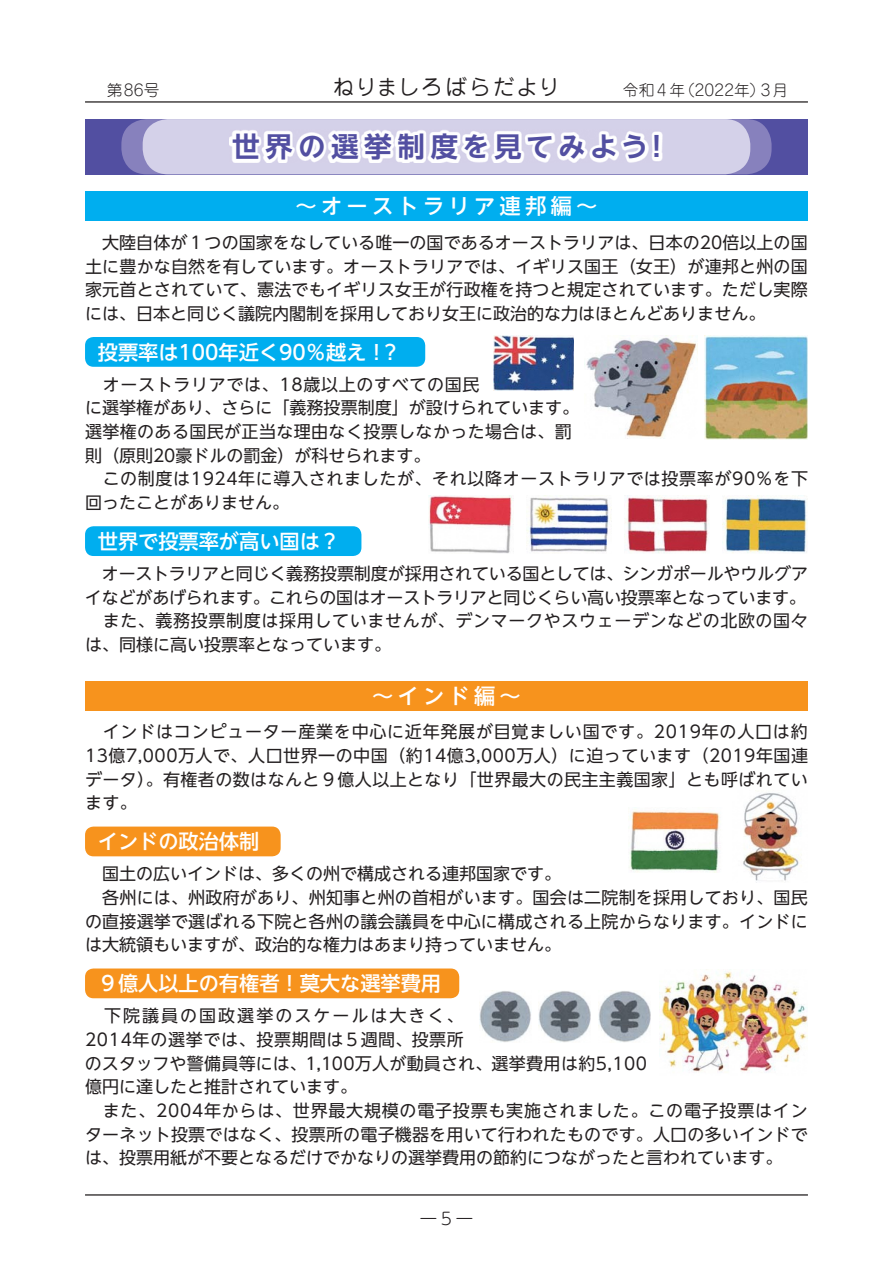
<style>
.page{position:relative;width:893px;height:1263px;background:#fff}
.page>*{position:absolute;margin:0;border:0;box-sizing:border-box;transform-origin:0 0}
.t1{font:27.6px "UD Shin Go NT Pro De Bold 90 msp RKSJ H";letter-spacing:.18em;color:#524fa1}
.t2{font:21.3px "UD Shin Go NT Pro Medium 90 msp RKSJ H";letter-spacing:.2em;color:#fff}
.t3{font:21.3px "Jun 201 Pro Regular 90 msp RKSJ H";letter-spacing:.07em;color:#231f20}
.t4{font:20.25px "UD Shin Go NT Pro Medium 90 msp RKSJ H";color:#fff}
.t5{font:16.95px/23.7px "UD Shin Go NT Pro Regular 90 msp RKSJ H";letter-spacing:.01em;color:#231f20}
.t6{font:16.95px "UD Shin M Go Pro Light 90 msp RKSJ H";color:#231f20;scale:1.1 1}
.t7{font:15.75px "Jun 101 Pro Light 90 msp RKSJ H";letter-spacing:.01em;color:#231f20}
</style>
<div class="page">
<hr style="left:85px;top:101px;width:723px;height:2px;background:#231f20">
<hr style="left:85px;top:1194px;width:723px;height:1px;background:#231f20">
<div style="left:85px;top:119px;width:723px;height:55px;background:#524fa1"></div>
<div style="left:121px;top:119px;width:651px;height:55px;background:#8781bd;border-radius:25px"></div>
<div style="left:143px;top:119px;width:607px;height:55px;background:#d4d1e9;border-radius:25px"></div>
<img style="left:229px;top:130px;width:433px;height:33px">
<div style="left:85px;top:191px;width:723px;height:30px;background:#00aeef"></div>
<div style="left:85px;top:681px;width:723px;height:30px;background:#f7931d"></div>
<div style="left:85px;top:337px;width:340px;height:30px;background:#00aeef;border-radius:9px"></div>
<div style="left:85px;top:526px;width:276px;height:30px;background:#00aeef;border-radius:9px"></div>
<div style="left:85px;top:826px;width:196px;height:30px;background:#f7931d;border-radius:9px"></div>
<div style="left:85px;top:968px;width:374px;height:30px;background:#f7931d;border-radius:9px"></div>
<img style="left:586px;top:337px;width:111px;height:101px">
<img style="left:705px;top:336px;width:103px;height:103px">
<img style="left:723px;top:495px;width:85px;height:58px">
<img style="left:625px;top:495px;width:83px;height:58px">
<img style="left:526px;top:495px;width:85px;height:57px">
<img style="left:428px;top:495px;width:84px;height:58px">
<img style="left:629px;top:809px;width:91px;height:63px">
<img style="left:743px;top:793px;width:59px;height:88px">
<img style="left:660px;top:969px;width:148px;height:104px">
<img style="left:599px;top:991px;width:52px;height:51px">
<img style="left:539px;top:991px;width:52px;height:51px">
<img style="left:479px;top:991px;width:52px;height:51px">
<img style="left:493px;top:336px;width:81px;height:55px">
<p class="t3" style="left:333px;top:79px;width:228px">ねりましろばらだより</p>
<p class="t7" style="left:679px;top:84px;width:110px">（2022年）3月</p>
<h1 class="t1" style="left:232px;top:136px;width:440px">世界の選挙制度を見てみよう！</h1>
<p class="t2" style="left:296px;top:198px;width:303px">～オーストラリア連邦編～</p>
<p class="t5" style="left:85px;top:233px;width:724px;text-align:justify">　大陸自体が１つの国家をなしている唯一の国であるオーストラリアは、日本の20倍以上の国土に豊かな自然を有しています。オーストラリアでは、イギリス国王（女王）が連邦と州の国家元首とされていて、憲法でもイギリス女王が行政権を持つと規定されています。ただし実際には、日本と同じく議院内閣制を採用しており女王に政治的な力はほとんどありません。</p>
<p class="t7" style="left:107px;top:84px;width:54px">第86号</p>
<p class="t7" style="left:623px;top:84px;width:64px">令和4年</p>
<p class="t4" style="left:98px;top:344px;width:304px">投票率は100年近く90％越え！？</p>
<p class="t5" style="left:85px;top:375px;width:725px">　オーストラリアでは、18歳以上のすべての国民<br>に選挙権があり、さらに「義務投票制度」が設けられています。<br>選挙権のある国民が正当な理由なく投票しなかった場合は、罰<br>則（原則20豪ドルの罰金）が科せられます。<br>　この制度は1924年に導入されましたが、それ以降オーストラリアでは投票率が90％を下回ったことがありません。</p>
<p class="t4" style="left:98px;top:534px;width:244px">世界で投票率が高い国は？</p>
<p class="t5" style="left:85px;top:564px;width:725px">　オーストラリアと同じく義務投票制度が採用されている国としては、シンガポールやウルグアイなどがあげられます。これらの国はオーストラリアと同じくらい高い投票率となっています。　また、義務投票制度は採用していませんが、デンマークやスウェーデンなどの北欧の国々は、同様に高い投票率となっています。</p>
<p class="t2" style="left:372px;top:688px;width:150px">～インド編～</p>
<p class="t5" style="left:85px;top:722px;width:724px;text-align:justify">　インドはコンピューター産業を中心に近年発展が目覚ましい国です。2019年の人口は約13億7,000万人で、人口世界一の中国（約14億3,000万人）に迫っています（2019年国連データ）。有権者の数はなんと９億人以上となり「世界最大の民主主義国家」とも呼ばれています。</p>
<p class="t4" style="left:98px;top:834px;width:163px">インドの政治体制</p>
<p class="t5" style="left:85px;top:864px;width:724px">　国土の広いインドは、多くの州で構成される連邦国家です。<br>　各州には、州政府があり、州知事と州の首相がいます。国会は二院制を採用しており、国民の直接選挙で選ばれる下院と各州の議会議員を中心に構成される上院からなります。インドには大統領もいますが、政治的な権力はあまり持っていません。</p>
<p class="t4" style="left:98px;top:976px;width:345px">９億人以上の有権者！莫大な選挙費用</p>
<p class="t5" style="left:85px;top:1006px;width:724px">　下院議員の国政選挙のスケールは大きく、<br>2014年の選挙では、投票期間は５週間、投票所<br>のスタッフや警備員等には、1,100万人が動員され、選挙費用は約5,100<br>億円に達したと推計されています。<br>　また、2004年からは、世界最大規模の電子投票も実施されました。この電子投票はインターネット投票ではなく、投票所の電子機器を用いて行われたものです。人口の多いインドでは、投票用紙が不要となるだけでかなりの選挙費用の節約につながったと言われています。</p>
<p class="t6" style="left:419px;top:1212px;width:51px">ー5ー</p>
</div>
